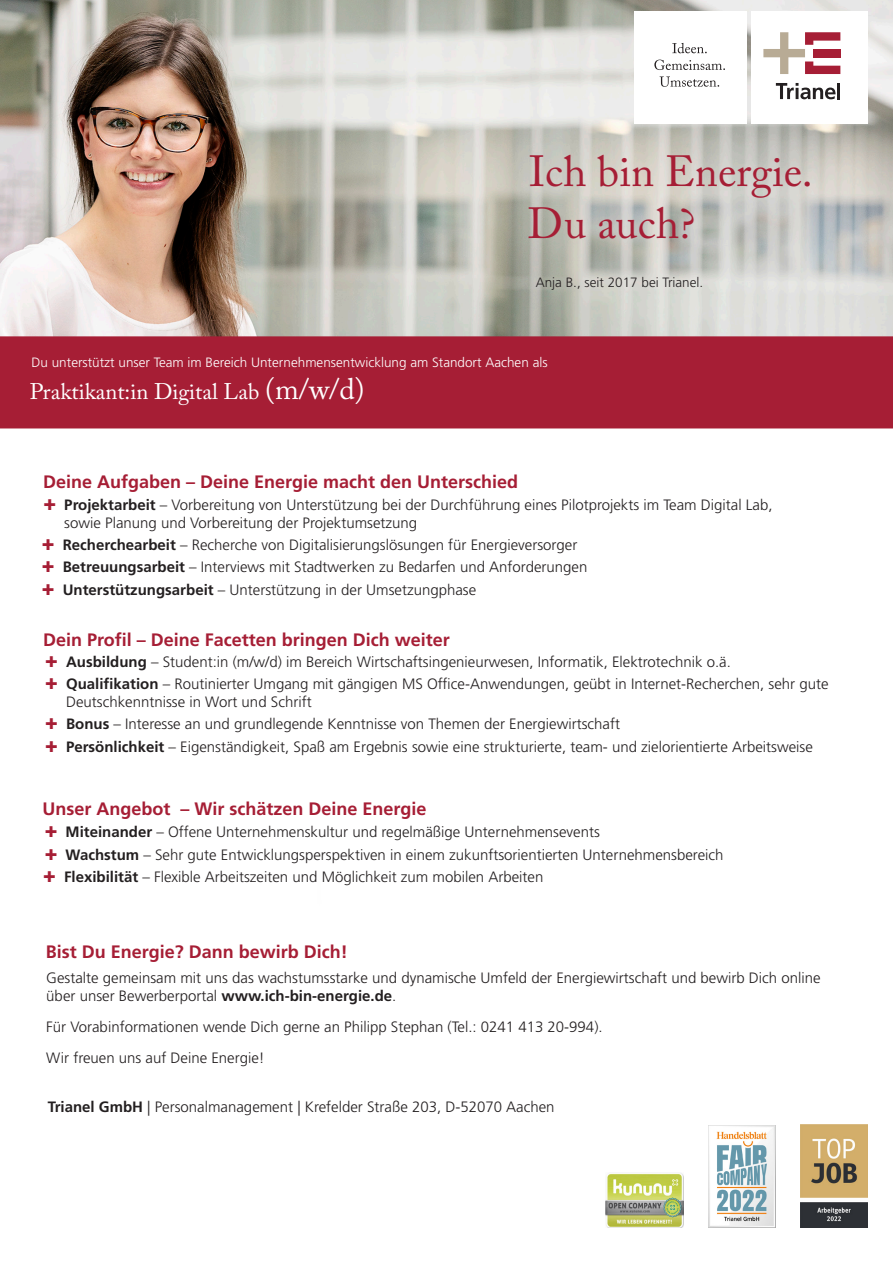
<style>
.page{position:relative;width:893px;height:1263px;background:#fff}
.page>*{position:absolute;margin:0;border:0;box-sizing:border-box;transform-origin:0 0}
.t1{font:43.35px/52.1px "Adobe Caslon Pro";color:#a61e35}
.t2{font:22.5px "Adobe Caslon Pro";color:#fff}
.t3{font:700 18px "Frutiger LT Std";color:#a61e35}
.t4{font:300 15px/22.2px "Frutiger LT Std";color:#231f20}
.t5{font:300 13.5px "Frutiger LT Std";color:#fff}
.t6{font:300 13.5px "Frutiger LT Std";color:#231f20}
.s1{font-size:29.4px}
.s2{font-weight:700}
</style>
<div class="page">
<img style="left:0;top:0;width:893px;height:336px">
<div style="left:0;top:336px;width:893px;height:92px;background:#a61e35"></div>
<img style="left:606px;top:1173px;width:78px;height:54px">
<img style="left:708px;top:1125px;width:67px;height:102px">
<img style="left:800px;top:1125px;width:68px;height:102px">
<div style="left:635px;top:11px;width:112px;height:113px;background:#fff"></div>
<div style="left:751px;top:11px;width:116px;height:113px;background:#fff"></div>
<svg style="left:672px;top:43px;width:35px;height:10px"></svg>
<svg style="left:654px;top:60px;width:71px;height:10px"></svg>
<svg style="left:660px;top:76px;width:59px;height:11px"></svg>
<svg style="left:763px;top:32px;width:77px;height:42px"></svg>
<svg style="left:776px;top:83px;width:59px;height:16px"></svg>
<hr style="left:837px;top:83px;width:3px;height:16px;background:#231f20">
<h1 class="t1" style="left:528px;top:145px;width:287px">Ich bin Energie.<br>Du auch?</h1>
<p class="t6" style="left:536px;top:275px;width:169px">Anja B., seit 2017 bei Trianel.</p>
<p class="t5" style="left:32px;top:355px;width:518px">Du unterstützt unser Team im Bereich Unternehmensentwicklung am Standort Aachen als</p>
<h2 class="t2" style="left:30px;top:378px;width:336px">Praktikant:in Digital Lab <span class="s1">(m/w/d)</span></h2>
<p class="t3" style="left:43px;top:471px;width:477px">Deine Aufgaben – Deine Energie macht den Unterschied</p>
<p class="t4" style="left:64px;top:496px;width:710px;line-height:18px"><span class="s2">Projektarbeit</span> – Vorbereitung von Unterstützung bei der Durchführung eines Pilotprojekts im Team Digital Lab, sowie Planung und Vorbereitung der Projektumsetzung</p>
<p class="t4" style="left:63px;top:534px;width:526px"><span class="s2">Recherchearbeit</span> – Recherche von Digitalisierungslösungen für Energieversorger<br><span class="s2">Betreuungsarbeit</span> – Interviews mit Stadtwerken zu Bedarfen und Anforderungen<br><span class="s2">Unterstützungsarbeit</span> – Unterstützung in der Umsetzungphase</p>
<p class="t3" style="left:43px;top:629px;width:408px">Dein Profil – Deine Facetten bringen Dich weiter</p>
<p class="t4" style="left:66px;top:651px;width:764px"><span class="s2">Ausbildung</span> – Student:in (m/w/d) im Bereich Wirtschaftsingenieurwesen, Informatik, Elektrotechnik o.ä.<br><span class="s2">Qualifikation</span> – Routinierter Umgang mit gängigen MS Office-Anwendungen, geübt in Internet-Recherchen, sehr gute</p>
<p class="t4" style="left:66px;top:691px;width:748px">Deutschkenntnisse in Wort und Schrift<br><span class="s2">Bonus</span> – Interesse an und grundlegende Kenntnisse von Themen der Energiewirtschaft<br><span class="s2">Persönlichkeit</span> – Eigenständigkeit, Spaß am Ergebnis sowie eine strukturierte, team- und zielorientierte Arbeitsweise</p>
<p class="t3" style="left:43px;top:798px;width:386px">Unser Angebot – Wir schätzen Deine Energie</p>
<p class="t4" style="left:64px;top:821px;width:661px"><span class="s2">Miteinander</span> – Offene Unternehmenskultur und regelmäßige Unternehmensevents<br><span class="s2">Wachstum</span> – Sehr gute Entwicklungsperspektiven in einem zukunftsorientierten Unternehmensbereich<br><span class="s2">Flexibilität</span> – Flexible Arbeitszeiten und Möglichkeit zum mobilen Arbeiten</p>
<p class="t3" style="left:46px;top:941px;width:304px">Bist Du Energie? Dann bewirb Dich!</p>
<p class="t4" style="left:46px;top:969px;width:776px;line-height:18px">Gestalte gemeinsam mit uns das wachstumsstarke und dynamische Umfeld der Energiewirtschaft und bewirb Dich online über unser Bewerberportal <span class="s2">www.ich-bin-energie.de</span>.</p>
<p class="t4" style="left:46px;top:1012px;width:558px;line-height:30.8px">Für Vorabinformationen wende Dich gerne an Philipp Stephan (Tel.: 0241 413 20-994).<br>Wir freuen uns auf Deine Energie!</p>
<p class="t4" style="left:48px;top:1095px;width:508px"><span class="s2">Trianel GmbH</span> | Personalmanagement | Krefelder Straße 203, D-52070 Aachen</p>
</div>
